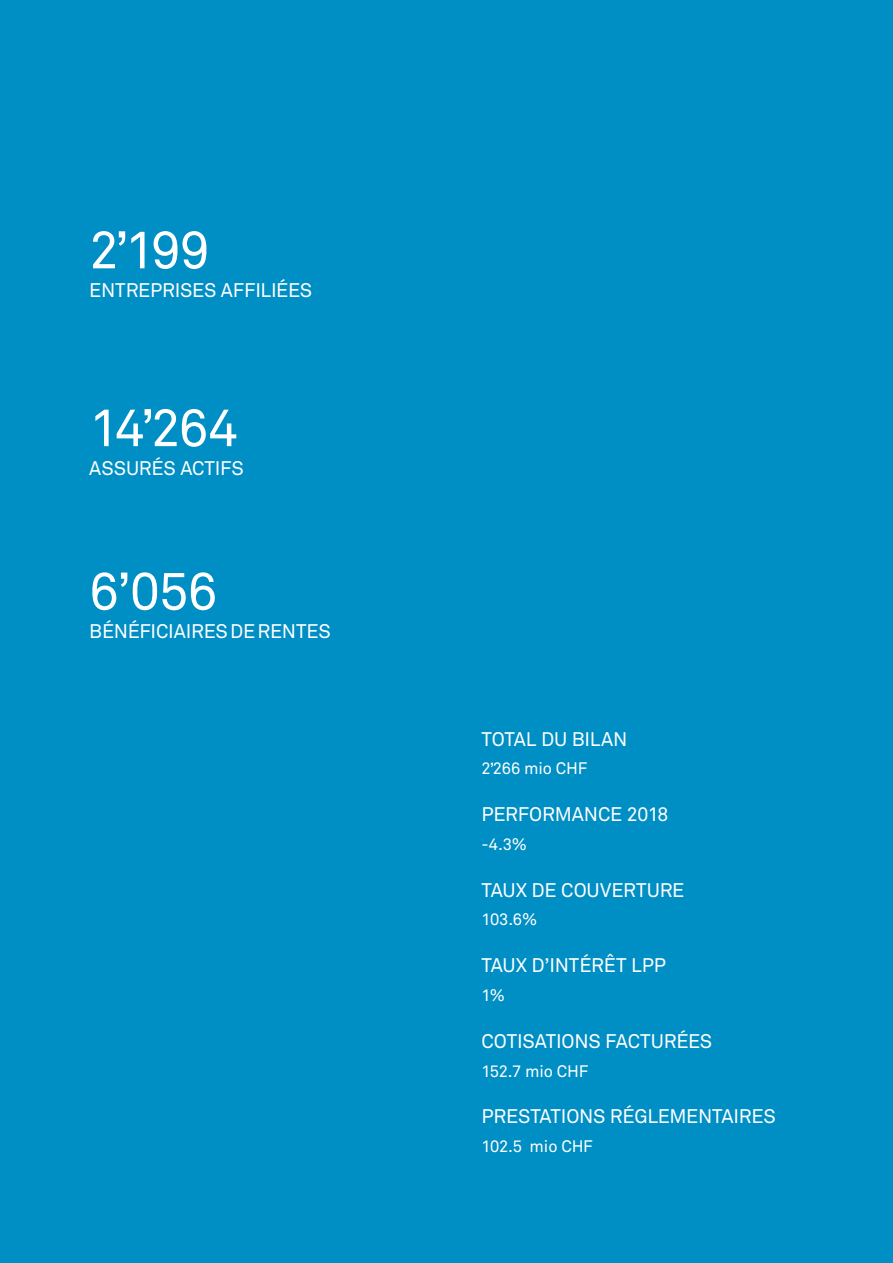
<style>
.page{position:relative;width:893px;height:1263px;background:#008fc5}
.page>*{position:absolute;margin:0;border:0;box-sizing:border-box;transform-origin:0 0}
.t1{font:52.5px "Akkurat";letter-spacing:-.01em;color:#fff}
.t2{font:19.5px "Akkurat";letter-spacing:-.015em;color:#fff}
.t3{font:16.5px "Akkurat";letter-spacing:-.01em;color:#fff}
</style>
<div class="page">
<svg style="left:119px;top:231px;width:6px;height:15px"></svg>
<svg style="left:144px;top:409px;width:7px;height:14px"></svg>
<p class="t1" style="left:89px;top:219px;width:122px">2199</p>
<p class="t2" style="left:89px;top:279px;width:224px">ENTREPRISES AFFILIÉES</p>
<p class="t1" style="left:89px;top:397px;width:150px">14264</p>
<p class="t2" style="left:89px;top:457px;width:156px">ASSURÉS ACTIFS</p>
<p class="t1" style="left:89px;top:560px;width:129px">6’056</p>
<p class="t2" style="left:89px;top:620px;width:243px">BÉNÉFICIAIRES DE RENTES</p>
<p class="t2" style="left:482px;top:727px;width:147px">TOTAL DU BILAN</p>
<p class="t3" style="left:482px;top:759px;width:107px">2266 mio CHF</p>
<p class="t2" style="left:482px;top:803px;width:188px">PERFORMANCE 2018</p>
<p class="t3" style="left:482px;top:834px;width:47px">-4.3%</p>
<p class="t2" style="left:482px;top:878px;width:204px">TAUX DE COUVERTURE</p>
<p class="t3" style="left:482px;top:910px;width:57px">103.6%</p>
<p class="t2" style="left:482px;top:954px;width:186px">TAUX D’INTÉRÊT LPP</p>
<p class="t3" style="left:482px;top:985px;width:25px">1%</p>
<p class="t2" style="left:482px;top:1029px;width:232px">COTISATIONS FACTURÉES</p>
<p class="t3" style="left:482px;top:1061px;width:108px">152.7 mio CHF</p>
<p class="t2" style="left:482px;top:1105px;width:296px">PRESTATIONS RÉGLEMENTAIRES</p>
<p class="t3" style="left:482px;top:1137px;width:113px">102.5 mio CHF</p>
</div>
